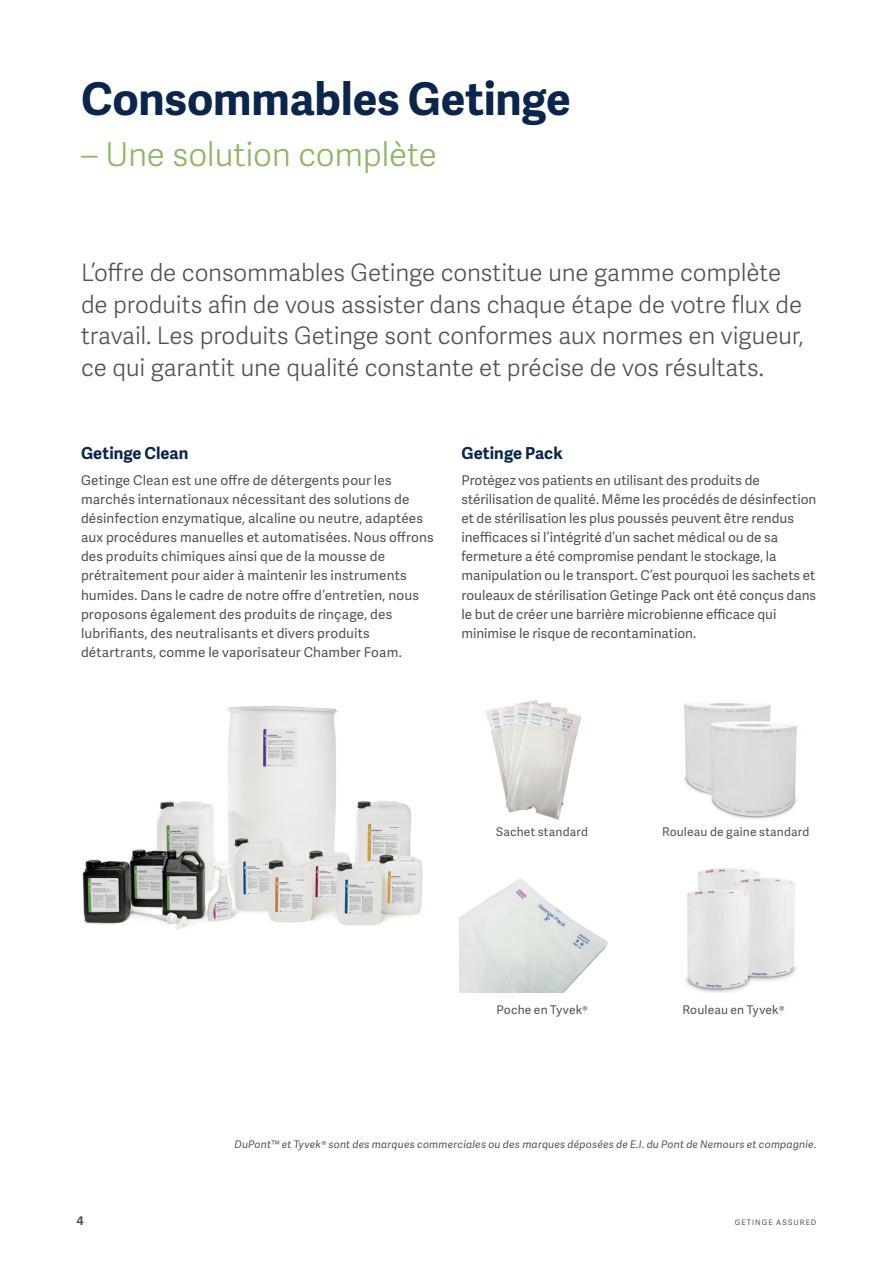
<style>
.page{position:relative;width:893px;height:1263px;background:#fff}
.page>*{position:absolute;margin:0;border:0;box-sizing:border-box;transform-origin:0 0}
.A4_USL_Heading_First{font:700 45px "Adelle Sans";letter-spacing:-.005em;color:#0c254b}
.A4_USL_Sub-heading_F{font:33px "Adelle Sans Lt";letter-spacing:-.01em;color:#8bb761}
.A4_USL_Preamble_Adel{font:24px/32px "Adelle Sans Lt";letter-spacing:-.005em;color:#505353}
.A4_USL_Body_copy_Ade{font:700 16.5px "Adelle Sans";letter-spacing:.005em;color:#0c254b}
.A4_USL_Body_copy_Ade-2{font:13.5px/19.2px "Adelle Sans";letter-spacing:.005em;color:#505353}
.t1{font:12px "Adelle Sans";letter-spacing:.015em;color:#505353}
.t2{font:700 12px "Adelle Sans";color:#505353}
.t3{font:italic 10.5px "Adelle Sans";letter-spacing:.02em;color:#505353}
.t4{font:7.5px "Adelle Sans";letter-spacing:.14em;color:#505353}
</style>
<div class="page">
<img style="left:83px;top:706px;width:340px;height:224px">
<img style="left:485px;top:700px;width:96px;height:120px">
<img style="left:684px;top:703px;width:113px;height:116px">
<img style="left:459px;top:878px;width:149px;height:114px">
<img style="left:685px;top:868px;width:111px;height:124px">
<p class="A4_USL_Heading_First" style="left:81px;top:66px;width:491px">Consommables Getinge</p>
<p class="A4_USL_Sub-heading_F" style="left:81px;top:131px;width:357px">– Une solution complète</p>
<p class="A4_USL_Preamble_Adel" style="left:81px;top:255px;width:724px">L’offre de consommables Getinge constitue une gamme complète de produits afin de vous assister dans chaque étape de votre flux de travail. Les produits Getinge sont conformes aux normes en vigueur, ce qui garantit une qualité constante et précise de vos résultats.</p>
<p class="A4_USL_Body_copy_Ade" style="left:81px;top:441px;width:109px">Getinge Clean</p>
<p class="A4_USL_Body_copy_Ade-2" style="left:81px;top:470px;width:354px">Getinge Clean est une offre de détergents pour les marchés internationaux nécessitant des solutions de désinfection enzymatique, alcaline ou neutre, adaptées aux procédures manuelles et automatisées. Nous offrons des produits chimiques ainsi que de la mousse de prétraitement pour aider à maintenir les instruments humides. Dans le cadre de notre offre d’entretien, nous proposons également des produits de rinçage, des lubrifiants, des neutralisants et divers produits détartrants, comme le vaporisateur Chamber Foam.</p>
<p class="A4_USL_Body_copy_Ade" style="left:461px;top:441px;width:103px">Getinge Pack</p>
<p class="A4_USL_Body_copy_Ade-2" style="left:461px;top:470px;width:356px">Protégez vos patients en utilisant des produits de stérilisation de qualité. Même les procédés de désinfection et de stérilisation les plus poussés peuvent être rendus inefficaces si l’intégrité d’un sachet médical ou de sa fermeture a été compromise pendant le stockage, la manipulation ou le transport. C’est pourquoi les sachets et rouleaux de stérilisation Getinge Pack ont été conçus dans le but de créer une barrière microbienne efficace qui minimise le risque de recontamination.</p>
<p class="t1" style="left:496px;top:823px;width:93px">Sachet standard</p>
<p class="t1" style="left:662px;top:823px;width:149px">Rouleau de gaine standard</p>
<p class="t1" style="left:496px;top:1001px;width:93px">Poche en Tyvek®</p>
<p class="t1" style="left:683px;top:1001px;width:103px">Rouleau en Tyvek®</p>
<p class="t3" style="left:234px;top:1137px;width:583px">DuPont™ et Tyvek® sont des marques commerciales ou des marques déposées de E.I. du Pont de Nemours et compagnie.</p>
<p class="t2" style="left:77px;top:1211px;width:9px">4</p>
<p class="t4" style="left:735px;top:1217px;width:83px">GETINGE ASSURED</p>
</div>
